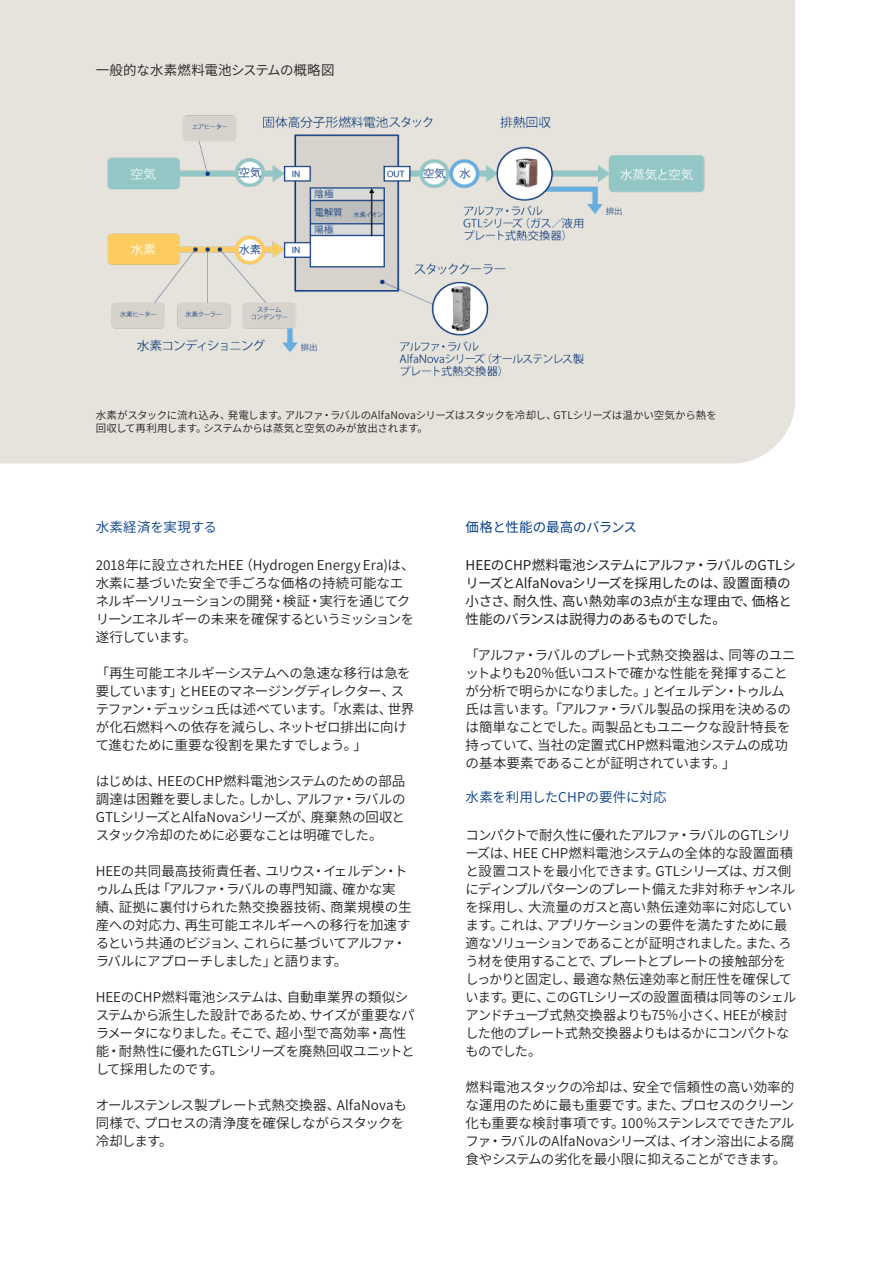
<style>
.page{position:relative;width:893px;height:1263px;background:#fff}
.page>*{position:absolute;margin:0;border:0;box-sizing:border-box;transform-origin:0 0}
.Bodycopy{font:13.5px/18px "Source Han Sans";letter-spacing:-.03em;color:#231f20}
.Bodycopy-2{font:13.5px/18px "Source Han Sans";letter-spacing:-.02em;color:#231f20}
.Bodycopy-3{font:13.5px "Source Han Sans";letter-spacing:.01em;color:#231f20}
.Bodycopy-4{font:13.5px "Source Han Sans";color:#073e88}
.Bodycopy-5{font:13.5px "Source Han Sans";letter-spacing:-.03em;color:#073e88}
.Sub_headline_4{font:13.5px "Source Han Sans";letter-spacing:.01em;color:#073e88}
.t1{font:10.5px/12.6px "Source Han Sans";letter-spacing:-.02em;color:#231f20}
</style>
<div class="page">
<div style="left:0;top:0;width:795px;height:463px;background:#e6e3dd"></div>
<img style="left:102px;top:88px;width:603px;height:312px">
<p class="Bodycopy-3" style="left:96px;top:62px;width:240px">一般的な水素燃料電池システムの概略図</p>
<p class="t1" style="left:96px;top:409px;width:623px">水素がスタックに流れ込み、発電します。アルファ・ラバルのAlfaNovaシリーズはスタックを冷却し、GTLシリーズは温かい空気から熱を回収して再利用します。システムからは蒸気と空気のみが放出されます。</p>
<p class="Sub_headline_4" style="left:96px;top:520px;width:123px">水素経済を実現する</p>
<p class="Bodycopy" style="left:96px;top:556px;width:320px">2018年に設立されたHEE（Hydrogen Energy Era)は、水素に基づいた安全で手ごろな価格の持続可能なエネルギーソリューションの開発・検証・実行を通じてクリーンエネルギーの未来を確保するというミッションを遂行しています。</p>
<p class="Bodycopy" style="left:96px;top:664px;width:320px">「再生可能エネルギーシステムへの急速な移行は急を要しています」とHEEのマネージングディレクター、ステファン・デュッシュ氏は述べています。「水素は、世界が化石燃料への依存を減らし、ネットゼロ排出に向けて進むために重要な役割を果たすでしょう。」</p>
<p class="Bodycopy" style="left:96px;top:772px;width:312px;text-align:justify">はじめは、HEEのCHP燃料電池システムのための部品調達は困難を要しました。しかし、アルファ・ラバルのGTLシリーズとAlfaNovaシリーズが、廃棄熱の回収とスタック冷却のために必要なことは明確でした。</p>
<p class="Bodycopy" style="left:96px;top:862px;width:317px">HEEの共同最高技術責任者、ユリウス・イェルデン・トゥルム氏は「アルファ・ラバルの専門知識、確かな実績、証拠に裏付けられた熱交換器技術、商業規模の生産への対応力、再生可能エネルギーへの移行を加速するという共通のビジョン、これらに基づいてアルファ・ラバルにアプローチしました」と語ります。</p>
<p class="Bodycopy" style="left:96px;top:988px;width:320px">HEEのCHP燃料電池システムは、自動車業界の類似システムから派生した設計であるため、サイズが重要なパラメータになりました。そこで、超小型で高効率・高性能・耐熱性に優れたGTLシリーズを廃熱回収ユニットとして採用したのです。</p>
<p class="Bodycopy" style="left:96px;top:1096px;width:313px">オールステンレス製プレート式熱交換器、AlfaNovaも同様で、プロセスの清浄度を確保しながらスタックを冷却します。</p>
<p class="Bodycopy-5" style="left:466px;top:520px;width:173px">価格と性能の最高のバランス</p>
<p class="Bodycopy-2" style="left:466px;top:556px;width:332px">HEEのCHP燃料電池システムにアルファ・ラバルのGTLシリーズとAlfaNovaシリーズを採用したのは、設置面積の小ささ、耐久性、高い熱効率の3点が主な理由で、価格と性能のバランスは説得力のあるものでした。</p>
<p class="Bodycopy" style="left:466px;top:646px;width:332px">「アルファ・ラバルのプレート式熱交換器は、同等のユニットよりも20％低いコストで確かな性能を発揮することが分析で明らかになりました。」とイェルデン・トゥルム氏は言います。「アルファ・ラバル製品の採用を決めるのは簡単なことでした。両製品ともユニークな設計特長を持っていて、当社の定置式CHP燃料電池システムの成功の基本要素であることが証明されています。」</p>
<p class="Bodycopy-4" style="left:466px;top:790px;width:203px">水素を利用したCHPの要件に対応</p>
<p class="Bodycopy" style="left:466px;top:826px;width:332px">コンパクトで耐久性に優れたアルファ・ラバルのGTLシリーズは、HEE CHP燃料電池システムの全体的な設置面積と設置コストを最小化できます。GTLシリーズは、ガス側にディンプルパターンのプレート備えた非対称チャンネルを採用し、大流量のガスと高い熱伝達効率に対応しています。これは、アプリケーションの要件を満たすために最適なソリューションであることが証明されました。また、ろう材を使用することで、プレートとプレートの接触部分をしっかりと固定し、最適な熱伝達効率と耐圧性を確保しています。更に、このGTLシリーズの設置面積は同等のシェルアンドチューブ式熱交換器よりも75％小さく、HEEが検討した他のプレート式熱交換器よりもはるかにコンパクトなものでした。</p>
<p class="Bodycopy" style="left:466px;top:1078px;width:330px;text-align:justify">燃料電池スタックの冷却は、安全で信頼性の高い効率的な運用のために最も重要です。また、プロセスのクリーン化も重要な検討事項です。100％ステンレスでできたアルファ・ラバルのAlfaNovaシリーズは、イオン溶出による腐食やシステムの劣化を最小限に抑えることができます。</p>
</div>
